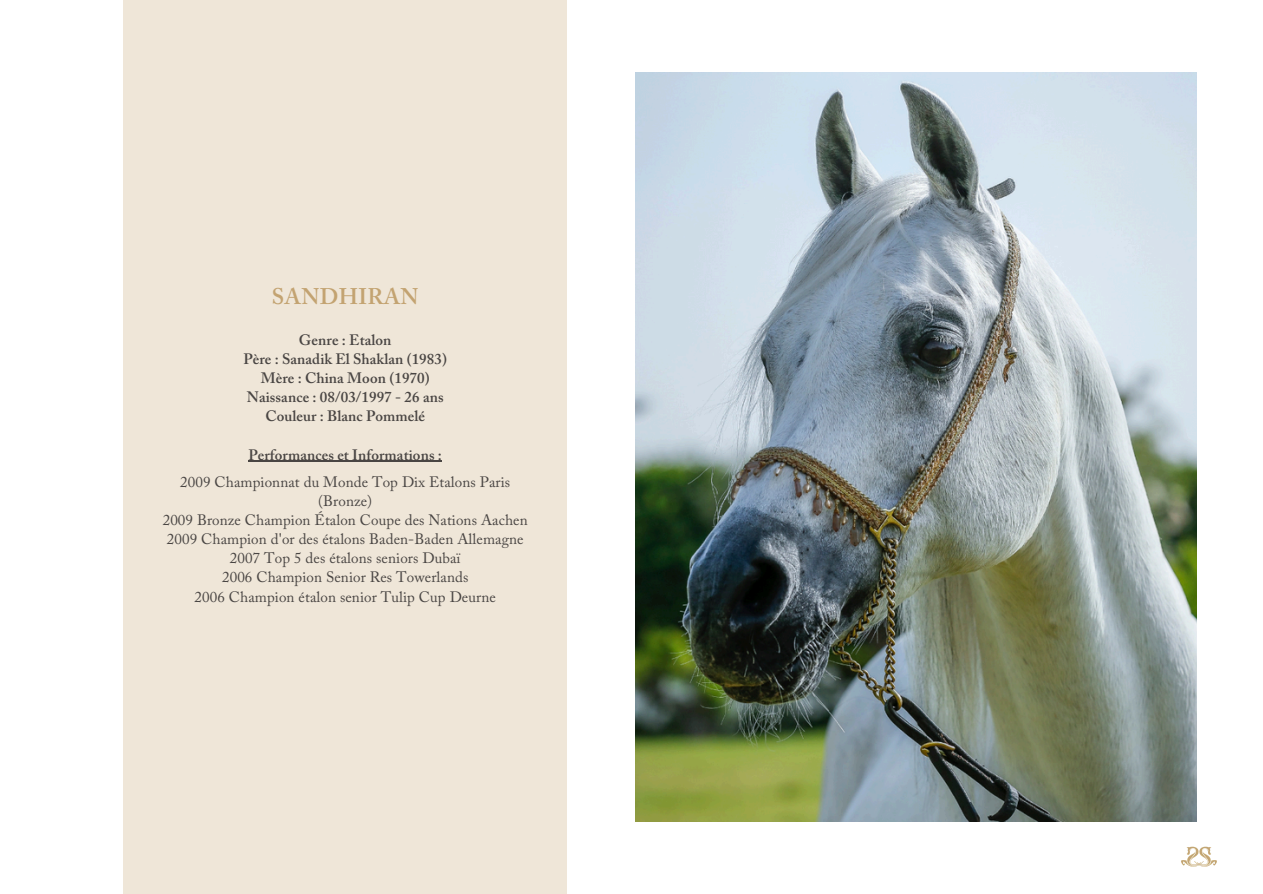
<style>
.page{position:relative;width:1263px;height:894px;background:#fff}
.page>*{position:absolute;margin:0;border:0;box-sizing:border-box;transform-origin:0 0}
.t1{font:600 22.5px "Adobe Caslon Pro";letter-spacing:.015em;color:#c3a371}
.t2{font:15px/19.2px "Adobe Caslon Pro";letter-spacing:.005em;color:#494543;text-align:center}
.t3{font:600 15px/19.2px "Adobe Caslon Pro";letter-spacing:.005em;color:#494543;text-align:center}
</style>
<div class="page">
<img style="left:635px;top:73px;width:562px;height:748px">
<div style="left:123px;top:0;width:444px;height:893px;background:#efe6d8"></div>
<img style="left:1181px;top:846px;width:36px;height:21px">
<hr style="left:249px;top:460px;width:193px;height:2px;background:#494543">
<h1 class="t1" style="left:272px;top:288px;width:149px">SANDHIRAN</h1>
<p class="t3" style="left:243px;top:331px;width:205px">Genre : Etalon<br>Père : Sanadik El Shaklan (1983)<br>Mère : China Moon (1970)<br>Naissance : 08/03/1997 - 26 ans<br>Couleur : Blanc Pommelé</p>
<p class="t3" style="left:249px;top:446px;width:195px">Performances et Informations :</p>
<p class="t2" style="left:163px;top:473px;width:366px">2009 Championnat du Monde Top Dix Etalons Paris (Bronze)<br>2009 Bronze Champion Étalon Coupe des Nations Aachen 2009 Champion d'or des étalons Baden-Baden Allemagne 2007 Top 5 des étalons seniors Dubaï<br>2006 Champion Senior Res Towerlands<br>2006 Champion étalon senior Tulip Cup Deurne</p>
</div>
